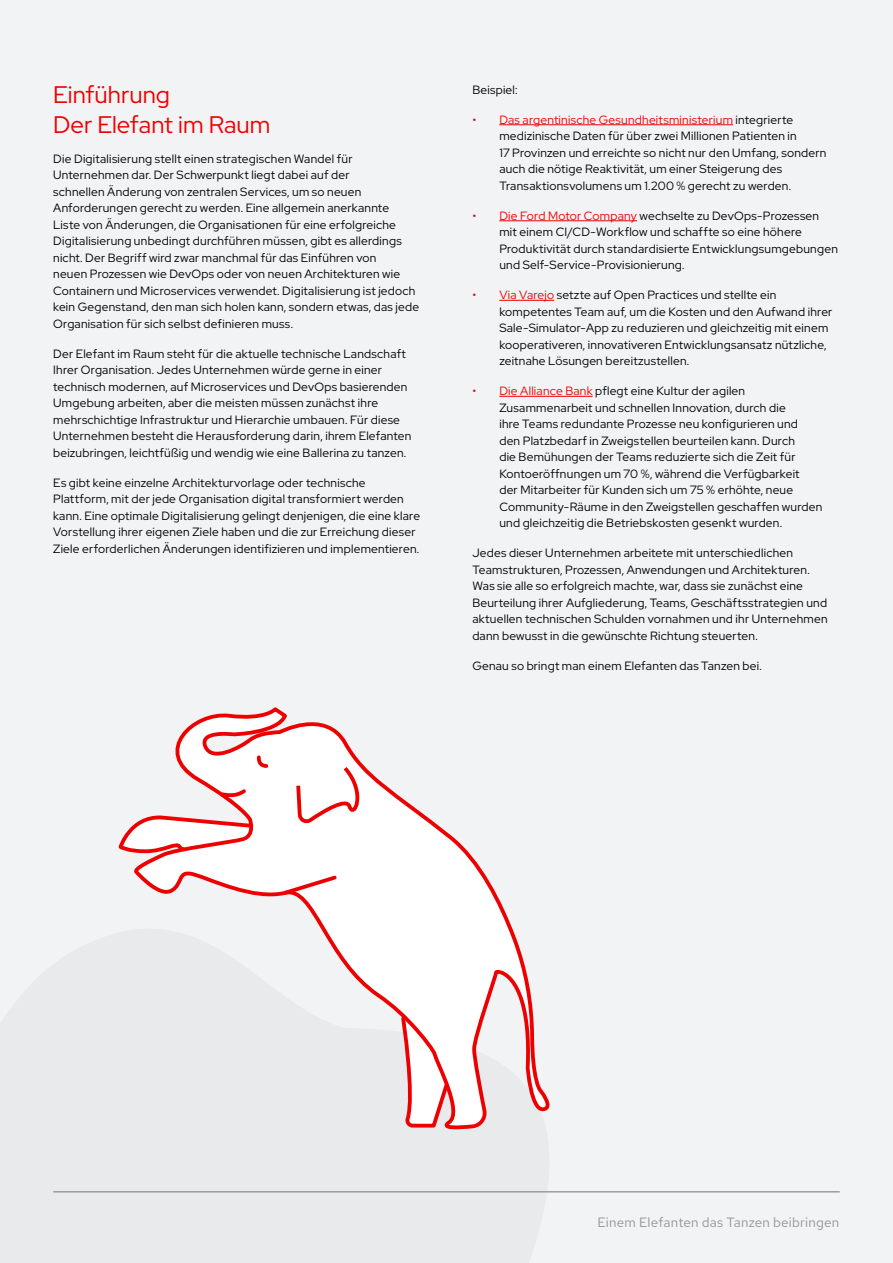
<style>
.page{position:relative;width:893px;height:1263px;background:#f2f3f4}
.page>*{position:absolute;margin:0;border:0;box-sizing:border-box;transform-origin:0 0}
.subhead3{font:24px/30px "Red Hat Display";color:#e00}
.Body{font:13.5px "Red Hat Text";letter-spacing:.015em;color:#939598}
.text{font:12px/16.5px "Red Hat Display";letter-spacing:.02em;color:#000}
.s1{color:#e00}
</style>
<div class="page">
<hr style="left:499px;top:124px;width:234px;height:1px;background:#e00">
<hr style="left:499px;top:220px;width:138px;height:1px;background:#e00">
<hr style="left:499px;top:300px;width:55px;height:1px;background:#e00">
<hr style="left:499px;top:396px;width:94px;height:1px;background:#e00">
<hr style="left:53px;top:1191px;width:787px;height:1px;background:#939598">
<svg style="left:118px;top:825px;width:15px;height:28px"></svg>
<svg style="left:133px;top:707px;width:426px;height:486px"></svg>
<svg style="left:294px;top:763px;width:73px;height:61px"></svg>
<svg style="left:255px;top:753px;width:15px;height:17px"></svg>
<svg style="left:218px;top:786px;width:31px;height:12px"></svg>
<svg style="left:280px;top:873px;width:59px;height:24px"></svg>
<p class="subhead3" style="left:53px;top:79px;width:219px">Einführung<br>Der Elefant im Raum</p>
<p class="text" style="left:53px;top:150px;width:367px">Die Digitalisierung stellt einen strategischen Wandel für Unternehmen dar. Der Schwerpunkt liegt dabei auf der<br>schnellen Änderung von zentralen Services, um so neuen Anforderungen gerecht zu werden. Eine allgemein anerkannte<br>Liste von Änderungen, die Organisationen für eine erfolgreiche Digitalisierung unbedingt durchführen müssen, gibt es allerdings nicht. Der Begriff wird zwar manchmal für das Einführen von<br>neuen Prozessen wie DevOps oder von neuen Architekturen wie Containern und Microservices verwendet. Digitalisierung ist jedoch kein Gegenstand, den man sich holen kann, sondern etwas, das jede Organisation für sich selbst definieren muss.</p>
<p class="text" style="left:53px;top:345px;width:360px">Der Elefant im Raum steht für die aktuelle technische Landschaft Ihrer Organisation. Jedes Unternehmen würde gerne in einer technisch modernen, auf Microservices und DevOps basierenden Umgebung arbeiten, aber die meisten müssen zunächst ihre mehrschichtige Infrastruktur und Hierarchie umbauen. Für diese Unternehmen besteht die Herausforderung darin, ihrem Elefanten beizubringen, leichtfüßig und wendig wie eine Ballerina zu tanzen.</p>
<p class="text" style="left:53px;top:474px;width:368px">Es gibt keine einzelne Architekturvorlage oder technische Plattform, mit der jede Organisation digital transformiert werden kann. Eine optimale Digitalisierung gelingt denjenigen, die eine klare Vorstellung ihrer eigenen Ziele haben und die zur Erreichung dieser Ziele erforderlichen Änderungen identifizieren und implementieren.</p>
<p class="text" style="left:472px;top:81px;width:47px">Beispiel:</p>
<p class="text" style="left:499px;top:111px;width:329px;text-indent:-27px"><span class="s1">• Das argentinische Gesundheitsministerium</span> integrierte medizinische Daten für über zwei Millionen Patienten in<br>17 Provinzen und erreichte so nicht nur den Umfang, sondern auch die nötige Reaktivität, um einer Steigerung des Transaktionsvolumens um 1.200 % gerecht zu werden.</p>
<p class="text" style="left:499px;top:207px;width:340px;text-indent:-27px"><span class="s1">• Die Ford Motor Company</span> wechselte zu DevOps-Prozessen mit einem CI/CD-Workflow und schaffte so eine höhere Produktivität durch standardisierte Entwicklungsumgebungen und Self-Service-Provisionierung.</p>
<p class="text" style="left:499px;top:286px;width:335px;text-indent:-27px"><span class="s1">• Via Varejo</span> setzte auf Open Practices und stellte ein kompetentes Team auf, um die Kosten und den Aufwand ihrer Sale-Simulator-App zu reduzieren und gleichzeitig mit einem kooperativeren, innovativeren Entwicklungsansatz nützliche, zeitnahe Lösungen bereitzustellen.</p>
<p class="text" style="left:499px;top:382px;width:325px;text-indent:-27px"><span class="s1">• Die Alliance Bank</span> pflegt eine Kultur der agilen Zusammenarbeit und schnellen Innovation, durch die<br>ihre Teams redundante Prozesse neu konfigurieren und<br>den Platzbedarf in Zweigstellen beurteilen kann. Durch<br>die Bemühungen der Teams reduzierte sich die Zeit für Kontoeröffnungen um 70 %, während die Verfügbarkeit<br>der Mitarbeiter für Kunden sich um 75 % erhöhte, neue Community-Räume in den Zweigstellen geschaffen wurden und gleichzeitig die Betriebskosten gesenkt wurden.</p>
<p class="text" style="left:472px;top:544px;width:357px">Jedes dieser Unternehmen arbeitete mit unterschiedlichen Teamstrukturen, Prozessen, Anwendungen und Architekturen.<br>Was sie alle so erfolgreich machte, war, dass sie zunächst eine Beurteilung ihrer Aufgliederung, Teams, Geschäftsstrategien und aktuellen technischen Schulden vornahmen und ihr Unternehmen dann bewusst in die gewünschte Richtung steuerten.</p>
<p class="text" style="left:472px;top:657px;width:291px">Genau so bringt man einem Elefanten das Tanzen bei.</p>
<p class="Body" style="left:597px;top:1213px;width:243px">Einem Elefanten das Tanzen beibringen</p>
</div>
